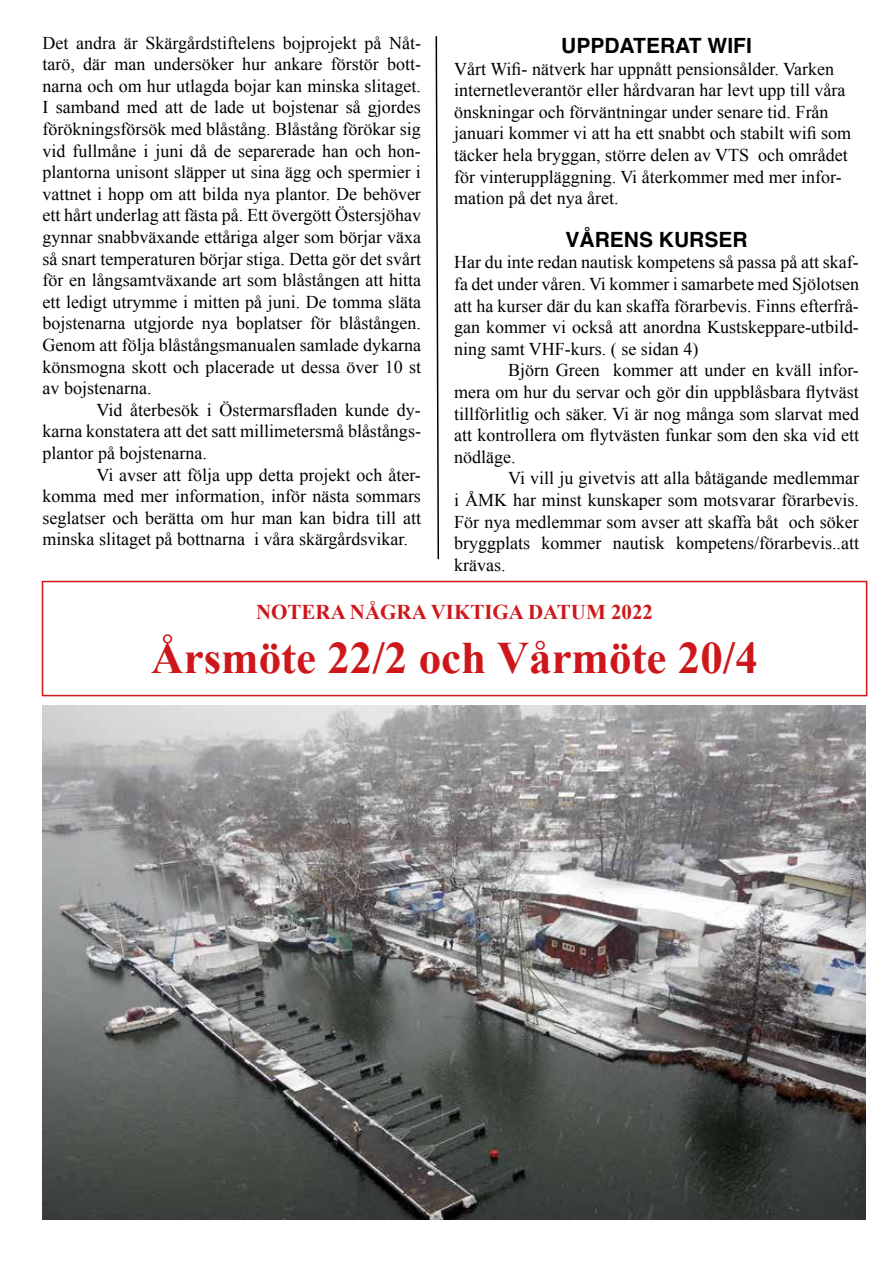
<style>
.page{position:relative;width:893px;height:1263px;background:#fff}
.page>*{position:absolute;margin:0;border:0;box-sizing:border-box;transform-origin:0 0}
.t1{font:700 45px "Times New Roman";color:#cd171a}
.t2{font:700 21px "Times New Roman";color:#cd171a}
.t3{font:700 21px "Helvetica";color:#000}
.t4{font:18px/21.6px "Times New Roman";color:#000;text-align:justify}
</style>
<div class="page">
<div style="left:42px;top:581px;width:825px;height:115px;border:2px solid #cd171a"></div>
<img style="left:43px;top:706px;width:823px;height:513px">
<svg style="left:435px;top:36px;width:5px;height:524px"></svg>
<p class="t4" style="left:43px;top:32px;width:380px">Det andra är Skärgårdstiftelens bojprojekt på Nåt&shy;tarö, där man undersöker hur ankare förstör bott&shy;narna och om hur utlagda bojar kan minska slitaget.<br>I samband med att de lade ut bojstenar så gjordes förökningsförsök med blåstång. Blåstång förökar sig vid fullmåne i juni då de separerade han och hon&shy;plantorna unisont släpper ut sina ägg och spermier i vattnet i hopp om att bilda nya plantor. De behöver ett hårt underlag att fästa på. Ett övergött Östersjöhav gynnar snabbväxande ettåriga alger som börjar växa så snart temperaturen börjar stiga. Detta gör det svårt för en långsamtväxande art som blåstången att hitta ett ledigt utrymme i mitten på juni. De tomma släta bojstenarna utgjorde nya boplatser för blåstången.<br>Genom att följa blåstångsmanualen samlade dykarna könsmogna skott och placerade ut dessa över 10 st av bojstenarna.</p>
<p class="t4" style="left:43px;top:399px;width:380px;text-indent:54px">Vid återbesök i Östermarsfladen kunde dy&shy;karna konstatera att det satt millimetersmå blåstångs&shy;plantor på bojstenarna.</p>
<p class="t4" style="left:43px;top:464px;width:380px;text-indent:54px">Vi avser att följa upp detta projekt och åter&shy;komma med mer information, inför nästa sommars seglatser och berätta om hur man kan bidra till att minska slitaget på bottnarna i våra skärgårdsvikar.</p>
<p class="t3" style="left:561px;top:29px;width:192px">UPPDATERAT WIFI</p>
<p class="t4" style="left:454px;top:57px;width:398px;text-align:left">Vårt Wifi- nätverk har uppnått pensionsålder. Varken internetleverantör eller hårdvaran har levt upp till våra önskningar och förväntningar under senare tid. Från januari kommer vi att ha ett snabbt och stabilt wifi som täcker hela bryggan, större delen av VTS och området för vinteruppläggning. Vi återkommer med mer infor&shy;mation på det nya året.</p>
<p class="t3" style="left:566px;top:222px;width:184px">VÅRENS KURSER</p>
<p class="t4" style="left:454px;top:251px;width:406px">Har du inte redan nautisk kompetens så passa på att skaf&shy;fa det under våren. Vi kommer i samarbete med Sjölotsen att ha kurser där du kan skaffa förarbevis. Finns efterfrå&shy;gan kommer vi också att anordna Kustskeppare-utbild&shy;ning samt VHF-kurs. ( se sidan 4)</p>
<p class="t4" style="left:454px;top:359px;width:406px;text-indent:54px">Björn Green kommer att under en kväll infor&shy;mera om hur du servar och gör din uppblåsbara flytväst tillförlitlig och säker. Vi är nog många som slarvat med att kontrollera om flytvästen funkar som den ska vid ett nödläge.</p>
<p class="t4" style="left:454px;top:467px;width:406px;text-indent:54px">Vi vill ju givetvis att alla båtägande medlemmar i ÅMK har minst kunskaper som motsvarar förarbevis.<br>För nya medlemmar som avser att skaffa båt och söker bryggplats kommer nautisk kompetens/förarbevis..att krävas.</p>
<p class="t2" style="left:256px;top:597px;width:399px">NOTERA NÅGRA VIKTIGA DATUM 2022</p>
<h1 class="t1" style="left:151px;top:627px;width:608px">Årsmöte 22/2 och Vårmöte 20/4</h1>
</div>
